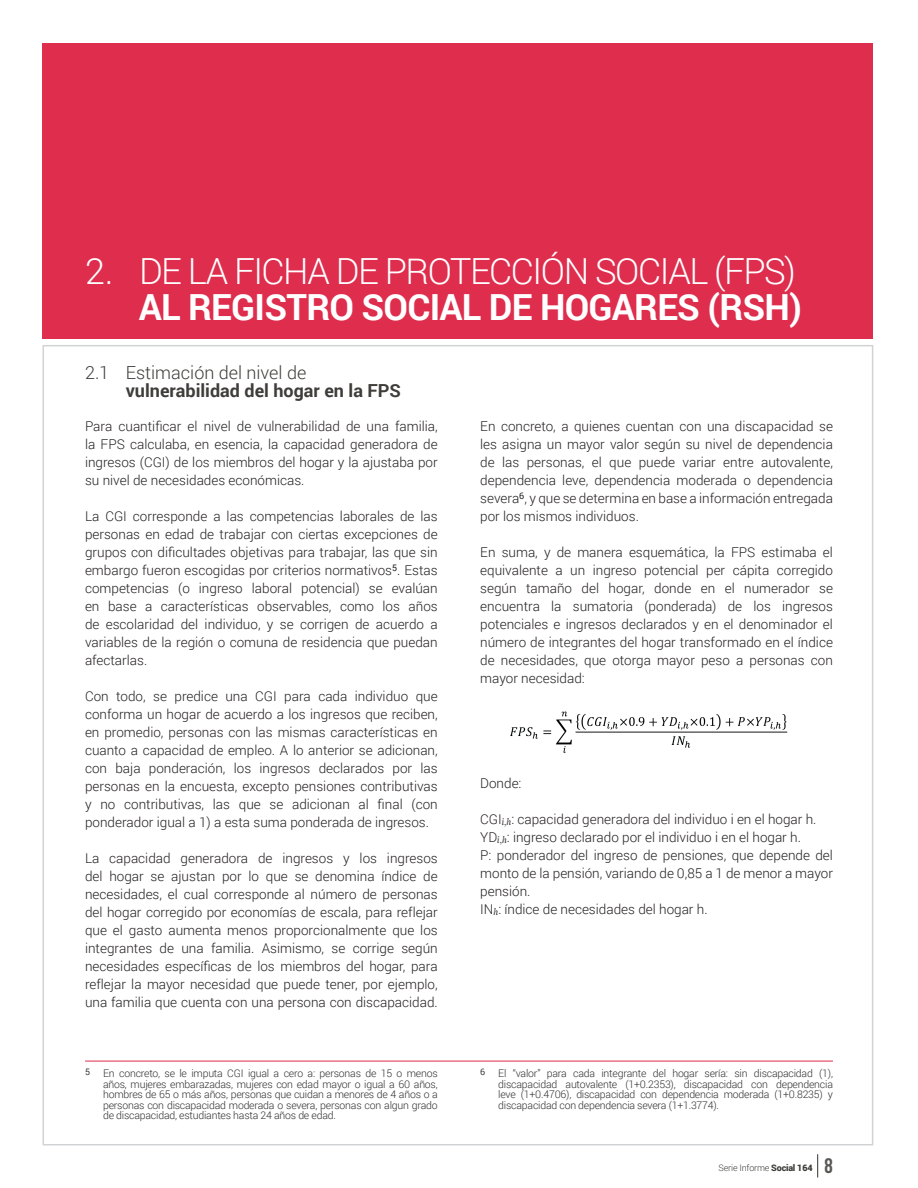
<style>
.page{position:relative;width:918px;height:1188px;background:#fff}
.page>*{position:absolute;margin:0;border:0;box-sizing:border-box;transform-origin:0 0}
.t1{font:300 36px "Roboto";letter-spacing:-.04em;color:#fff}
.t2{font:700 36px "Roboto";letter-spacing:-.02em;color:#fff}
.t3{font:21px "Bebas Neue";color:#585754}
.t4{font:700 18px "Roboto";color:#3e3d39}
.t5{font:300 18px "Roboto";color:#3e3d39}
.t6{font:300 13.5px/18px "Roboto";color:#231f20;text-align:justify}
.t7{font:300 10.5px/10.5px "Roboto";letter-spacing:-.02em;color:#312f30;text-align:justify}
.t8{font:300 9px "Roboto";letter-spacing:-.02em;color:#3e3d39}
.t9{font:9px "Roboto";color:#3e3d39}
.s1{font-weight:900}
</style>
<div class="page">
<svg style="left:817px;top:1154px;width:1px;height:23px"></svg>
<div style="left:43px;top:43px;width:830px;height:295px;background:#df2d4d"></div>
<hr style="left:85px;top:1061px;width:748px;height:1px;background:#df2d4d">
<img style="left:510px;top:711px;width:278px;height:42px">
<h1 class="t1" style="left:85px;top:247px;width:712px">2. DE LA FICHA DE PROTECCIÓN SOCIAL (FPS)</h1>
<h1 class="t2" style="left:139px;top:282px;width:664px">AL REGISTRO SOCIAL DE HOGARES (RSH)</h1>
<h3 class="t5" style="left:85px;top:360px;width:223px">2.1 Estimación del nivel de</h3>
<h3 class="t4" style="left:126px;top:377px;width:277px">vulnerabilidad del hogar en la FPS</h3>
<p class="t6" style="left:480px;top:417px;width:354px">En concreto, a quienes cuentan con una discapacidad se les asigna un mayor valor según su nivel de dependencia de las personas, el que puede variar entre autovalente, dependencia leve, dependencia moderada o dependencia severa<sup>6</sup>, y que se determina en base a información entregada por los mismos individuos.</p>
<p class="t6" style="left:480px;top:543px;width:354px">En suma, y de manera esquemática, la FPS estimaba el equivalente a un ingreso potencial per cápita corregido según tamaño del hogar, donde en el numerador se encuentra la sumatoria (ponderada) de los ingresos potenciales e ingresos declarados y en el denominador el número de integrantes del hogar transformado en el índice de necesidades, que otorga mayor peso a personas con mayor necesidad:</p>
<p class="t6" style="left:85px;top:417px;width:354px">Para cuantificar el nivel de vulnerabilidad de una familia, la FPS calculaba, en esencia, la capacidad generadora de ingresos (CGI) de los miembros del hogar y la ajustaba por su nivel de necesidades económicas.</p>
<p class="t6" style="left:85px;top:507px;width:354px">La CGI corresponde a las competencias laborales de las personas en edad de trabajar con ciertas excepciones de grupos con dificultades objetivas para trabajar, las que sin embargo fueron escogidas por criterios normativos<sup>5</sup>. Estas competencias (o ingreso laboral potencial) se evalúan en base a características observables, como los años de escolaridad del individuo, y se corrigen de acuerdo a variables de la región o comuna de residencia que puedan afectarlas.</p>
<p class="t6" style="left:85px;top:687px;width:354px">Con todo, se predice una CGI para cada individuo que conforma un hogar de acuerdo a los ingresos que reciben, en promedio, personas con las mismas características en cuanto a capacidad de empleo. A lo anterior se adicionan, con baja ponderación, los ingresos declarados por las personas en la encuesta, excepto pensiones contributivas y no contributivas, las que se adicionan al final (con ponderador igual a 1) a esta suma ponderada de ingresos.</p>
<p class="t6" style="left:85px;top:849px;width:354px">La capacidad generadora de ingresos y los ingresos del hogar se ajustan por lo que se denomina índice de necesidades, el cual corresponde al número de personas del hogar corregido por economías de escala, para reflejar que el gasto aumenta menos proporcionalmente que los integrantes de una familia. Asimismo, se corrige según necesidades específicas de los miembros del hogar, para reflejar la mayor necesidad que puede tener, por ejemplo, una familia que cuenta con una persona con discapacidad.</p>
<p class="t6" style="left:480px;top:773px;width:43px">Donde:</p>
<p class="t6" style="left:480px;top:809px;width:354px;text-align:left">CGI<sub>i,h</sub>: capacidad generadora del individuo i en el hogar h.<br>YD<sub>i,h</sub>: ingreso declarado por el individuo i en el hogar h.<br>P: ponderador del ingreso de pensiones, que depende del monto de la pensión, variando de 0,85 a 1 de menor a mayor pensión.<br>IN<sub>h</sub>: índice de necesidades del hogar h.</p>
<p class="t9" style="left:480px;top:1066px;width:7px">6</p>
<p class="t9" style="left:85px;top:1066px;width:7px">5</p>
<p class="t7" style="left:498px;top:1068px;width:336px">El “valor” para cada integrante del hogar sería: sin discapacidad (1), discapacidad autovalente (1+0.2353), discapacidad con dependencia leve (1+0.4706), discapacidad con dependencia moderada (1+0.8235) y discapacidad con dependencia severa (1+1.3774).</p>
<p class="t7" style="left:103px;top:1068px;width:336px">En concreto, se le imputa CGI igual a cero a: personas de 15 o menos años, mujeres embarazadas, mujeres con edad mayor o igual a 60 años, hombres de 65 o más años, personas que cuidan a menores de 4 años o a personas con discapacidad moderada o severa, personas con algun grado de discapacidad, estudiantes hasta 24 años de edad.</p>
<p class="t8" style="left:719px;top:1162px;width:96px">Serie Informe <span class="s1">Social 164</span></p>
<h2 class="t3" style="left:825px;top:1155px;width:10px">8</h2>
</div>
